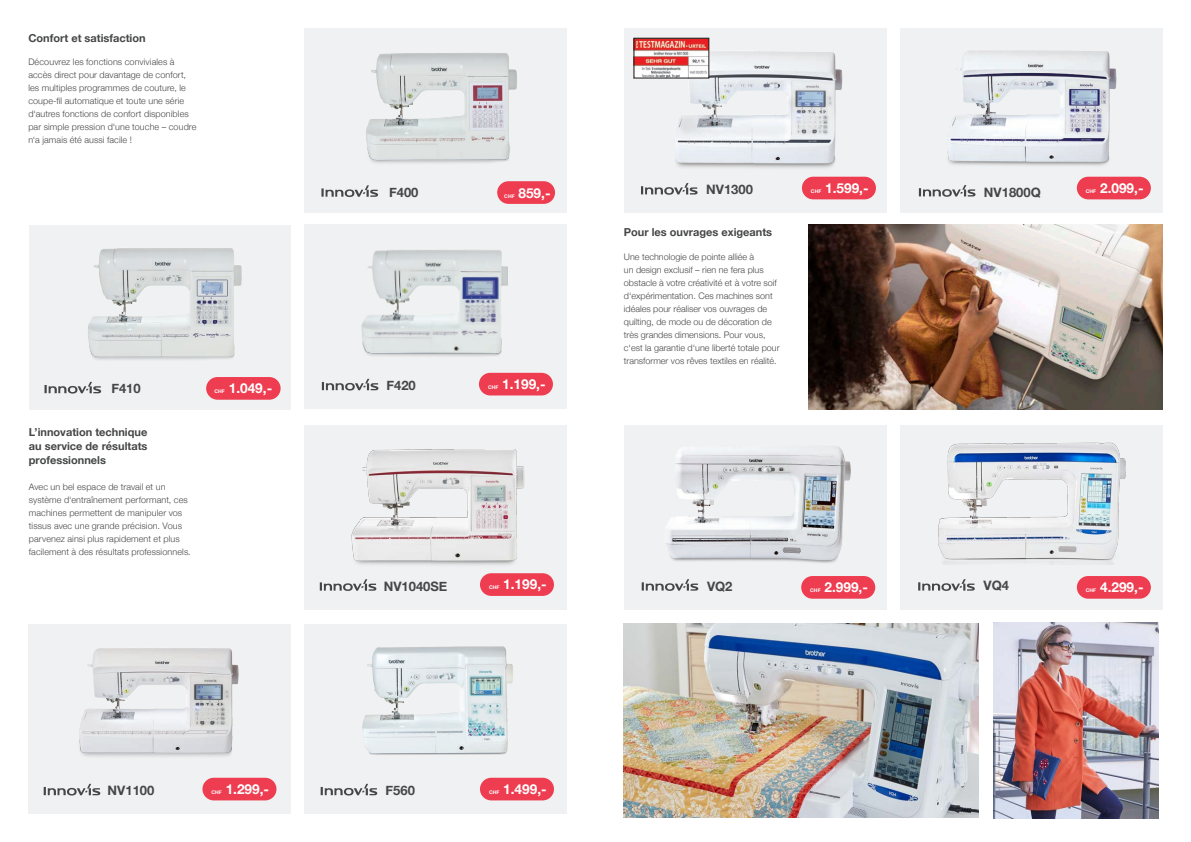
<style>
.page{position:relative;width:1191px;height:842px;background:#fff}
.page>*{position:absolute;margin:0;border:0;box-sizing:border-box;transform-origin:0 0}
.Maschinen_Bezeichnun{font:700 13.6px "Helvetica Neue";color:#fff}
.Maschinen_Bezeichnun-2{font:700 13px "Helvetica Neue";color:#454647}
.t1{font:700 11px/14px "Helvetica Neue";color:#454647;text-align:justify}
.t2{font:300 9px/13px "Helvetica Neue";letter-spacing:.005em;color:#454647}
.Maschinen_Bezeichnun-3{font:700 5px "Helvetica Neue";color:#fff}
</style>
<div class="page">
<div style="left:305px;top:28px;width:262px;height:185px;background:#f0f1f2"></div>
<div style="left:29px;top:225px;width:262px;height:185px;background:#f0f1f2"></div>
<img style="left:366px;top:53px;width:151px;height:110px">
<img style="left:88px;top:248px;width:154px;height:112px">
<svg style="left:321px;top:185px;width:57px;height:12px"></svg>
<svg style="left:45px;top:382px;width:56px;height:12px"></svg>
<div style="left:305px;top:225px;width:262px;height:184px;background:#f0f1f2"></div>
<div style="left:305px;top:425px;width:262px;height:184px;background:#f0f1f2"></div>
<div style="left:28px;top:624px;width:263px;height:190px;background:#f0f1f2"></div>
<svg style="left:322px;top:379px;width:56px;height:11px"></svg>
<svg style="left:320px;top:579px;width:56px;height:12px"></svg>
<svg style="left:44px;top:784px;width:56px;height:11px"></svg>
<img style="left:79px;top:648px;width:160px;height:109px">
<img style="left:361px;top:250px;width:146px;height:106px">
<div style="left:305px;top:624px;width:262px;height:190px;background:#f0f1f2"></div>
<svg style="left:321px;top:784px;width:56px;height:11px"></svg>
<img style="left:362px;top:646px;width:151px;height:109px">
<div style="left:624px;top:28px;width:262px;height:185px;background:#f0f1f2"></div>
<svg style="left:641px;top:183px;width:56px;height:12px"></svg>
<img style="left:663px;top:48px;width:180px;height:120px">
<div style="left:900px;top:425px;width:262px;height:184px;background:#f0f1f2"></div>
<div style="left:624px;top:425px;width:262px;height:184px;background:#f0f1f2"></div>
<div style="left:900px;top:28px;width:262px;height:185px;background:#f0f1f2"></div>
<svg style="left:918px;top:579px;width:56px;height:12px"></svg>
<svg style="left:641px;top:580px;width:57px;height:11px"></svg>
<svg style="left:919px;top:185px;width:56px;height:12px"></svg>
<img style="left:666px;top:446px;width:204px;height:134px">
<img style="left:947px;top:50px;width:170px;height:116px">
<img style="left:808px;top:225px;width:354px;height:184px">
<img style="left:351px;top:449px;width:174px;height:116px">
<img style="left:938px;top:442px;width:188px;height:122px">
<img style="left:636px;top:40px;width:71px;height:36px">
<div style="left:634px;top:38px;width:75px;height:40px;border:1px solid #231f20"></div>
<div style="left:479px;top:373px;width:74px;height:22px;background:#ee3d50;border-radius:11px"></div>
<div style="left:202px;top:778px;width:74px;height:22px;background:#ee3d50;border-radius:11px"></div>
<div style="left:480px;top:573px;width:74px;height:23px;background:#ee3d50;border-radius:11px"></div>
<div style="left:480px;top:778px;width:74px;height:22px;background:#ee3d50;border-radius:11px"></div>
<div style="left:801px;top:576px;width:74px;height:23px;background:#ee3d50;border-radius:11px"></div>
<div style="left:1076px;top:576px;width:74px;height:23px;background:#ee3d50;border-radius:11px"></div>
<div style="left:802px;top:177px;width:74px;height:22px;background:#ee3d50;border-radius:11px"></div>
<div style="left:1076px;top:177px;width:74px;height:22px;background:#ee3d50;border-radius:11px"></div>
<div style="left:497px;top:181px;width:58px;height:23px;background:#ee3d50;border-radius:11px"></div>
<div style="left:206px;top:377px;width:75px;height:23px;background:#ee3d50;border-radius:11px"></div>
<img style="left:624px;top:623px;width:354px;height:195px">
<img style="left:993px;top:623px;width:165px;height:196px">
<p class="t1" style="left:28px;top:32px;width:119px">Confort et satisfaction</p>
<p class="t2" style="left:28px;top:55px;width:170px">Découvrez les fonctions conviviales à accès direct pour davantage de confort, les multiples programmes de couture, le coupe-fil automatique et toute une série d‘autres fonctions de confort disponibles par simple pression d‘une touche – coudre n‘a jamais été aussi facile !</p>
<p class="Maschinen_Bezeichnun-2" style="left:389px;top:182px;width:31px">F400</p>
<p class="Maschinen_Bezeichnun-2" style="left:111px;top:379px;width:31px">F410</p>
<p class="Maschinen_Bezeichnun-2" style="left:386px;top:376px;width:31px">F420</p>
<p class="Maschinen_Bezeichnun-3" style="left:214px;top:387px;width:12px">CHF</p>
<p class="Maschinen_Bezeichnun" style="left:229px;top:377px;width:45px">1.049,-</p>
<p class="t1" style="left:29px;top:425px;width:120px">L’innovation technique au service de résultats professionnels</p>
<p class="t2" style="left:29px;top:480px;width:163px">Avec un bel espace de travail et un système d‘entraînement performant, ces machines permettent de manipuler vos tissus avec une grande précision. Vous parvenez ainsi plus rapidement et plus facilement à des résultats professionnels.</p>
<p class="Maschinen_Bezeichnun-2" style="left:384px;top:576px;width:65px">NV1040SE</p>
<p class="Maschinen_Bezeichnun-3" style="left:811px;top:187px;width:12px">CHF</p>
<p class="Maschinen_Bezeichnun" style="left:825px;top:177px;width:45px">1.599,-</p>
<p class="Maschinen_Bezeichnun-3" style="left:1086px;top:187px;width:12px">CHF</p>
<p class="Maschinen_Bezeichnun" style="left:1100px;top:177px;width:45px">2.099,-</p>
<p class="Maschinen_Bezeichnun-2" style="left:706px;top:179px;width:48px">NV1300</p>
<p class="Maschinen_Bezeichnun-3" style="left:504px;top:192px;width:12px">CHF</p>
<p class="Maschinen_Bezeichnun" style="left:518px;top:182px;width:34px">859,-</p>
<p class="Maschinen_Bezeichnun-2" style="left:984px;top:182px;width:58px">NV1800Q</p>
<p class="Maschinen_Bezeichnun-3" style="left:488px;top:383px;width:12px">CHF</p>
<p class="Maschinen_Bezeichnun" style="left:502px;top:373px;width:45px">1.199,-</p>
<p class="Maschinen_Bezeichnun-3" style="left:489px;top:583px;width:12px">CHF</p>
<p class="Maschinen_Bezeichnun" style="left:503px;top:574px;width:45px">1.199,-</p>
<p class="t1" style="left:624px;top:225px;width:150px">Pour les ouvrages exigeants</p>
<p class="t2" style="left:624px;top:249px;width:157px">Une technologie de pointe alliée à<br>un design exclusif – rien ne fera plus obstacle à votre créativité et à votre soif d‘expérimentation. Ces machines sont idéales pour réaliser vos ouvrages de quilting, de mode ou de décoration de très grandes dimensions. Pour vous, c‘est la garantie d‘une liberté totale pour transformer vos rêves textiles en réalité.</p>
<p class="Maschinen_Bezeichnun-2" style="left:707px;top:576px;width:27px">VQ2</p>
<p class="Maschinen_Bezeichnun-2" style="left:983px;top:575px;width:27px">VQ4</p>
<p class="Maschinen_Bezeichnun-3" style="left:810px;top:586px;width:12px">CHF</p>
<p class="Maschinen_Bezeichnun" style="left:824px;top:576px;width:45px">2.999,-</p>
<p class="Maschinen_Bezeichnun-3" style="left:1086px;top:586px;width:12px">CHF</p>
<p class="Maschinen_Bezeichnun" style="left:1100px;top:576px;width:45px">4.299,-</p>
<p class="Maschinen_Bezeichnun-3" style="left:211px;top:788px;width:12px">CHF</p>
<p class="Maschinen_Bezeichnun" style="left:226px;top:778px;width:45px">1.299,-</p>
<p class="Maschinen_Bezeichnun-2" style="left:108px;top:780px;width:48px">NV1100</p>
<p class="Maschinen_Bezeichnun-2" style="left:385px;top:780px;width:31px">F560</p>
<p class="Maschinen_Bezeichnun-3" style="left:489px;top:788px;width:12px">CHF</p>
<p class="Maschinen_Bezeichnun" style="left:503px;top:778px;width:45px">1.499,-</p>
</div>
